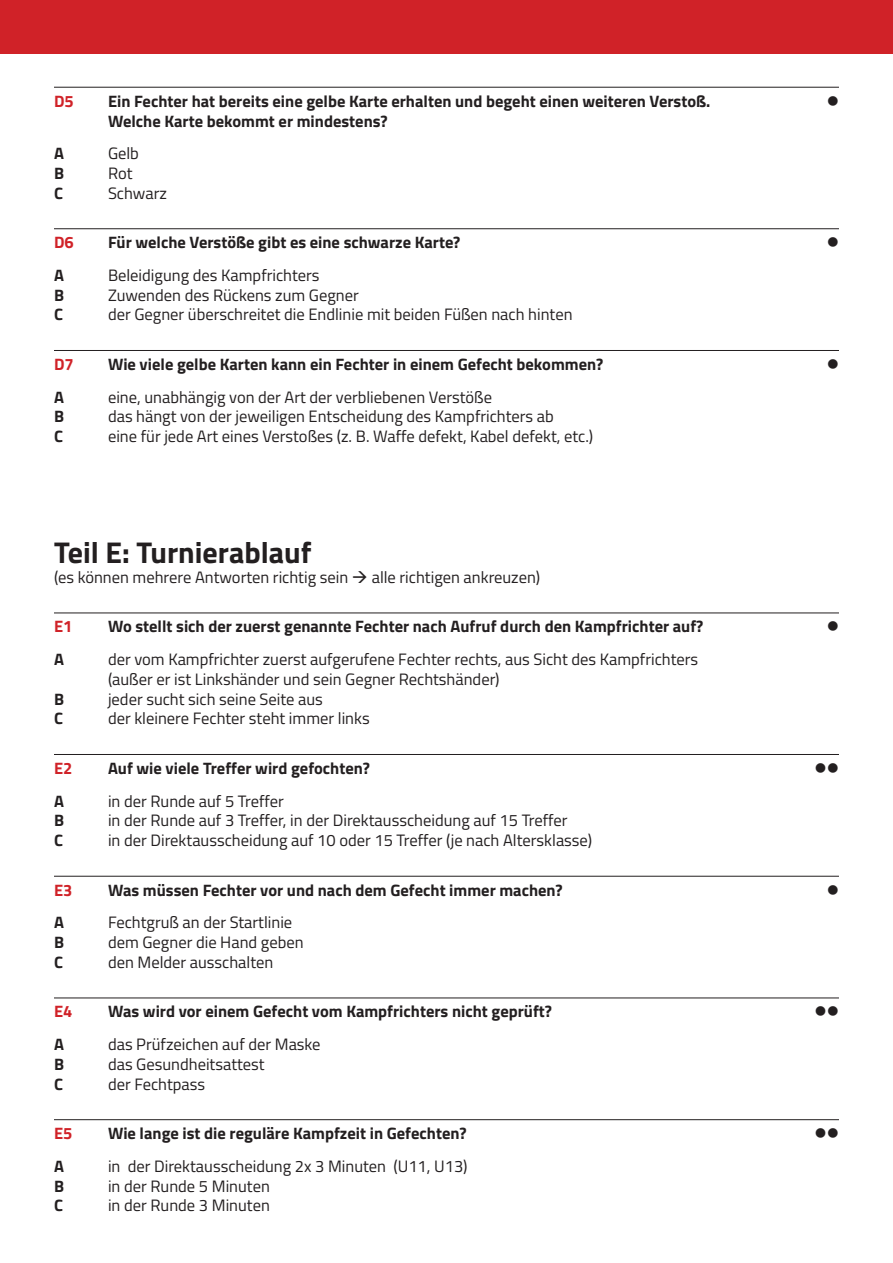
<style>
.page{position:relative;width:893px;height:1263px;background:#fff}
.page>*{position:absolute;margin:0;border:0;box-sizing:border-box;transform-origin:0 0}
.t1{font:700 30px "Titillium Web";color:#231f20}
.t2{font:16.5px/19.8px "Titillium Web";color:#231f20}
.t3{font:700 16.5px "Titillium Web";color:#231f20}
.t4{font:700 16.5px "Titillium Web";color:#d02228}
.t5{font:16.5px "Wingdings";color:#231f20}
</style>
<div class="page">
<div style="left:0;top:0;width:893px;height:54px;background:#d02228"></div>
<hr style="left:54px;top:87px;width:785px;height:1px;background:#231f20">
<hr style="left:54px;top:228px;width:785px;height:1px;background:#231f20">
<hr style="left:54px;top:350px;width:785px;height:1px;background:#231f20">
<hr style="left:54px;top:612px;width:785px;height:1px;background:#231f20">
<hr style="left:54px;top:754px;width:785px;height:1px;background:#231f20">
<hr style="left:54px;top:876px;width:785px;height:1px;background:#231f20">
<hr style="left:54px;top:997px;width:785px;height:1px;background:#231f20">
<hr style="left:54px;top:1119px;width:785px;height:1px;background:#231f20">
<p class="t4" style="left:54px;top:88px;width:21px">D5</p>
<p class="t3" style="left:108px;top:88px;width:604px">Ein Fechter hat bereits eine gelbe Karte erhalten und begeht einen weiteren Verstoß.</p>
<p class="t5" style="left:827px;top:92px;width:14px">●</p>
<p class="t3" style="left:108px;top:108px;width:281px">Welche Karte bekommt er mindestens?</p>
<p class="t3" style="left:54px;top:141px;width:11px">A</p>
<p class="t2" style="left:108px;top:143px;width:32px">Gelb</p>
<p class="t3" style="left:54px;top:160px;width:12px">B</p>
<p class="t2" style="left:108px;top:162px;width:26px">Rot</p>
<p class="t3" style="left:54px;top:180px;width:10px">C</p>
<p class="t2" style="left:108px;top:182px;width:60px">Schwarz</p>
<p class="t4" style="left:54px;top:230px;width:21px">D6</p>
<p class="t3" style="left:108px;top:230px;width:354px">Für welche Verstöße gibt es eine schwarze Karte?</p>
<p class="t5" style="left:827px;top:233px;width:14px">●</p>
<p class="t3" style="left:54px;top:262px;width:11px">A</p>
<p class="t2" style="left:108px;top:264px;width:213px">Beleidigung des Kampfrichters</p>
<p class="t3" style="left:54px;top:282px;width:12px">B</p>
<p class="t2" style="left:108px;top:284px;width:252px">Zuwenden des Rückens zum Gegner</p>
<p class="t3" style="left:54px;top:302px;width:10px">C</p>
<p class="t2" style="left:108px;top:304px;width:466px">der Gegner überschreitet die Endlinie mit beiden Füßen nach hinten</p>
<p class="t4" style="left:54px;top:352px;width:21px">D7</p>
<p class="t3" style="left:108px;top:352px;width:497px">Wie viele gelbe Karten kann ein Fechter in einem Gefecht bekommen?</p>
<p class="t5" style="left:827px;top:355px;width:14px">●</p>
<p class="t3" style="left:54px;top:384px;width:11px">A</p>
<p class="t2" style="left:108px;top:386px;width:386px">eine, unabhängig von der Art der verbliebenen Verstöße</p>
<p class="t3" style="left:54px;top:404px;width:12px">B</p>
<p class="t2" style="left:108px;top:406px;width:447px">das hängt von der jeweiligen Entscheidung des Kampfrichters ab</p>
<p class="t3" style="left:54px;top:424px;width:10px">C</p>
<p class="t2" style="left:108px;top:426px;width:487px">eine für jede Art eines Verstoßes (z. B. Waffe defekt, Kabel defekt, etc.)</p>
<p class="t1" style="left:54px;top:530px;width:259px">Teil E: Turnierablauf</p>
<p class="t2" style="left:54px;top:566px;width:488px">(es können mehrere Antworten richtig sein → alle richtigen ankreuzen)</p>
<p class="t4" style="left:54px;top:614px;width:20px">E1</p>
<p class="t3" style="left:108px;top:614px;width:597px">Wo stellt sich der zuerst genannte Fechter nach Aufruf durch den Kampfrichter auf?</p>
<p class="t5" style="left:827px;top:618px;width:14px">●</p>
<p class="t3" style="left:54px;top:647px;width:11px">A</p>
<p class="t2" style="left:108px;top:648px;width:592px">der vom Kampfrichter zuerst aufgerufene Fechter rechts, aus Sicht des Kampfrichters (außer er ist Linkshänder und sein Gegner Rechtshänder)</p>
<p class="t3" style="left:54px;top:686px;width:12px">B</p>
<p class="t2" style="left:108px;top:688px;width:216px">jeder sucht sich seine Seite aus</p>
<p class="t3" style="left:54px;top:706px;width:10px">C</p>
<p class="t2" style="left:108px;top:708px;width:263px">der kleinere Fechter steht immer links</p>
<p class="t4" style="left:54px;top:756px;width:20px">E2</p>
<p class="t3" style="left:108px;top:756px;width:263px">Auf wie viele Treffer wird gefochten?</p>
<p class="t3" style="left:54px;top:788px;width:11px">A</p>
<p class="t2" style="left:108px;top:790px;width:177px">in der Runde auf 5 Treffer</p>
<p class="t3" style="left:54px;top:808px;width:12px">B</p>
<p class="t2" style="left:108px;top:810px;width:461px">in der Runde auf 3 Treffer, in der Direktausscheidung auf 15 Treffer</p>
<p class="t3" style="left:54px;top:828px;width:10px">C</p>
<p class="t2" style="left:108px;top:830px;width:486px">in der Direktausscheidung auf 10 oder 15 Treffer (je nach Altersklasse)</p>
<p class="t4" style="left:54px;top:877px;width:20px">E3</p>
<p class="t3" style="left:108px;top:877px;width:456px">Was müssen Fechter vor und nach dem Gefecht immer machen?</p>
<p class="t5" style="left:827px;top:881px;width:14px">●</p>
<p class="t3" style="left:54px;top:910px;width:11px">A</p>
<p class="t2" style="left:108px;top:912px;width:186px">Fechtgruß an der Startlinie</p>
<p class="t3" style="left:54px;top:930px;width:12px">B</p>
<p class="t2" style="left:108px;top:932px;width:197px">dem Gegner die Hand geben</p>
<p class="t3" style="left:54px;top:949px;width:10px">C</p>
<p class="t2" style="left:108px;top:951px;width:167px">den Melder ausschalten</p>
<p class="t4" style="left:54px;top:999px;width:20px">E4</p>
<p class="t3" style="left:108px;top:999px;width:446px">Was wird vor einem Gefecht vom Kampfrichters nicht geprüft?</p>
<p class="t3" style="left:54px;top:1032px;width:11px">A</p>
<p class="t2" style="left:108px;top:1033px;width:214px">das Prüfzeichen auf der Maske</p>
<p class="t3" style="left:54px;top:1051px;width:12px">B</p>
<p class="t2" style="left:108px;top:1053px;width:158px">das Gesundheitsattest</p>
<p class="t3" style="left:54px;top:1071px;width:10px">C</p>
<p class="t2" style="left:108px;top:1073px;width:99px">der Fechtpass</p>
<p class="t4" style="left:54px;top:1121px;width:20px">E5</p>
<p class="t3" style="left:108px;top:1121px;width:360px">Wie lange ist die reguläre Kampfzeit in Gefechten?</p>
<p class="t3" style="left:54px;top:1153px;width:11px">A</p>
<p class="t2" style="left:108px;top:1155px;width:361px">in der Direktausscheidung 2x 3 Minuten (U11, U13)</p>
<p class="t3" style="left:54px;top:1173px;width:12px">B</p>
<p class="t2" style="left:108px;top:1175px;width:163px">in der Runde 5 Minuten</p>
<p class="t3" style="left:54px;top:1193px;width:10px">C</p>
<p class="t2" style="left:108px;top:1195px;width:163px">in der Runde 3 Minuten</p>
</div>
